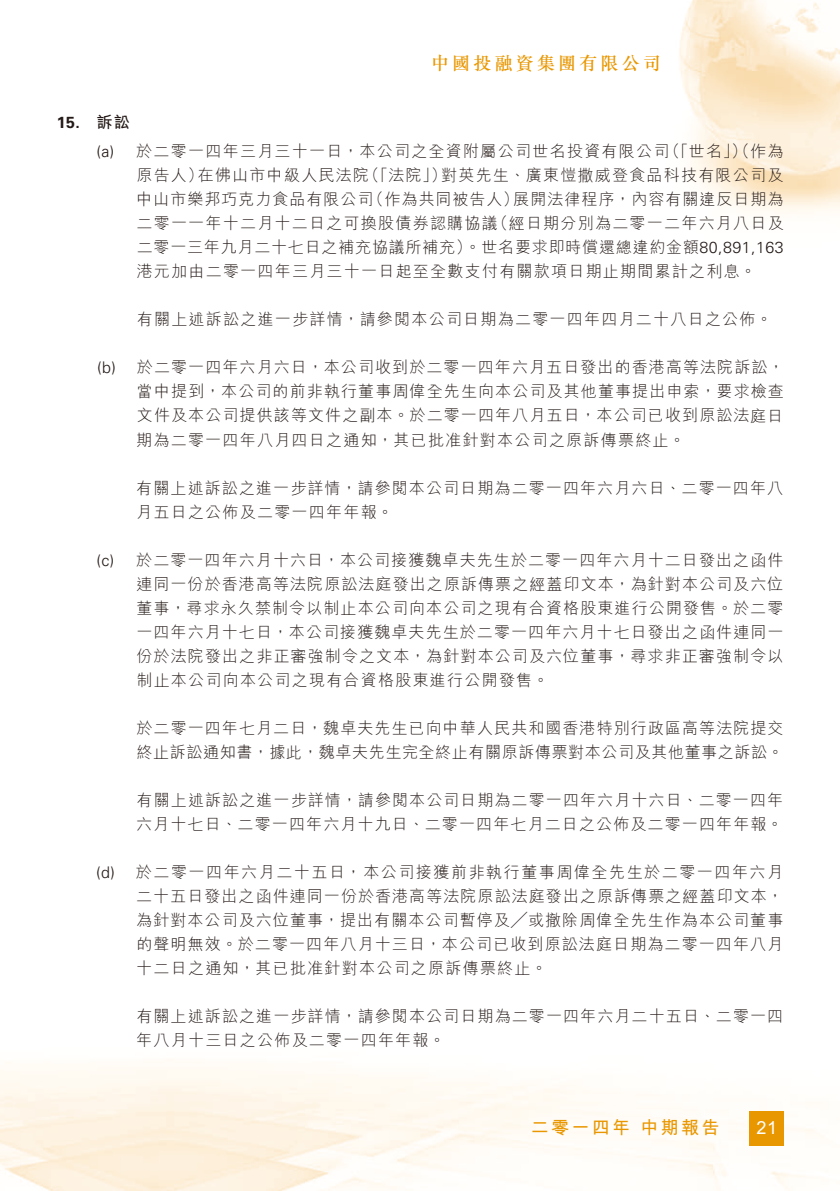
<style>
.page{position:relative;width:840px;height:1191px;background:#fff}
.page>*{position:absolute;margin:0;border:0;box-sizing:border-box;transform-origin:0 0}
.t1{font:500 18px "M Sung HK";letter-spacing:.175em;color:#e99700}
.t2{font:700 18px "M Hei HK";letter-spacing:.13em;color:#e99700}
.t3{font:700 18px "M Hei HK";color:#fff}
.t4{font:300 16px/24px "M Hei HK";letter-spacing:.07em;color:#231916}
.t5{font:300 16px "M Hei HK";letter-spacing:.095em;color:#231916}
.t6{font:300 16px "Univers LT Std";color:#231916}
.t7{font:700 16px "Univers LT Std";color:#231916}
.t8{font:700 16px "M Hei HK";color:#231916}
.s1{font-family:"Univers LT Std"}
</style>
<div class="page">
<img style="left:0;top:0;width:839px;height:1191px">
<div style="left:748px;top:1111px;width:34px;height:34px;background:#e99700"></div>
<p class="t7" style="left:57px;top:113px;width:25px">15.</p>
<p class="t8" style="left:96px;top:110px;width:35px">訴訟</p>
<p class="t1" style="left:431px;top:51px;width:231px">中國投融資集團有限公司</p>
<p class="t6" style="left:96px;top:142px;width:19px">)a(</p>
<p class="t6" style="left:97px;top:358px;width:20px">)b(</p>
<p class="t6" style="left:96px;top:550px;width:19px">)c(</p>
<p class="t6" style="left:96px;top:862px;width:20px">)d(</p>
<p class="t4" style="left:663px;top:139px;width:121px">（「世名」）（作為</p>
<p class="t4" style="left:136px;top:139px;width:534px">於二零一四年三月三十一日，本公司之全資附屬公司世名投資有限公司</p>
<p class="t4" style="left:136px;top:163px;width:68px">原告人）</p>
<p class="t4" style="left:363px;top:163px;width:85px">（「法院」）</p>
<p class="t4" style="left:441px;top:163px;width:343px">對英先生、廣東愷撒威登食品科技有限公司及</p>
<p class="t4" style="left:198px;top:163px;width:173px">在佛山市中級人民法院</p>
<p class="t4" style="left:368px;top:187px;width:152px">（作為共同被告人）</p>
<p class="t4" style="left:136px;top:187px;width:238px">中山市樂邦巧克力食品有限公司</p>
<p class="t4" style="left:513px;top:187px;width:271px">展開法律程序，內容有關違反日期為</p>
<p class="t4" style="left:492px;top:211px;width:293px">（經日期分別為二零一二年六月八日及</p>
<p class="t4" style="left:136px;top:211px;width:648px">二零一一年十二月十二日之可換股債券認購協議<br>二零一三年九月二十七日之補充協議所補充）。世名要求即時償還總違約金額<span class="s1">80,891,163</span>港元加由二零一四年三月三十一日起至全數支付有關款項日期止期間累計之利息。</p>
<p class="t4" style="left:137px;top:307px;width:636px">有關上述訴訟之進一步詳情，請參閱本公司日期為二零一四年四月二十八日之公佈。</p>
<p class="t4" style="left:137px;top:355px;width:648px">於二零一四年六月六日，本公司收到於二零一四年六月五日發出的香港高等法院訴訟，</p>
<p class="t4" style="left:136px;top:379px;width:649px;text-align:justify">當中提到，本公司的前非執行董事周偉全先生向本公司及其他董事提出申索，要求檢查文件及本公司提供該等文件之副本。於二零一四年八月五日，本公司已收到原訟法庭日期為二零一四年八月四日之通知，其已批准針對本公司之原訴傳票終止。</p>
<p class="t4" style="left:136px;top:475px;width:648px">有關上述訴訟之進一步詳情，請參閱本公司日期為二零一四年六月六日、二零一四年八月五日之公佈及二零一四年年報。</p>
<p class="t4" style="left:136px;top:547px;width:648px">於二零一四年六月十六日，本公司接獲魏卓夫先生於二零一四年六月十二日發出之函件</p>
<p class="t4" style="left:136px;top:571px;width:648px;text-align:justify">連同一份於香港高等法院原訟法庭發出之原訴傳票之經蓋印文本，為針對本公司及六位董事，尋求永久禁制令以制止本公司向本公司之現有合資格股東進行公開發售。於二零一四年六月十七日，本公司接獲魏卓夫先生於二零一四年六月十七日發出之函件連同一份於法院發出之非正審強制令之文本，為針對本公司及六位董事，尋求非正審強制令以制止本公司向本公司之現有合資格股東進行公開發售。</p>
<p class="t4" style="left:136px;top:715px;width:648px">於二零一四年七月二日，魏卓夫先生已向中華人民共和國香港特別行政區高等法院提交終止訴訟通知書，據此，魏卓夫先生完全終止有關原訴傳票對本公司及其他董事之訴訟。</p>
<p class="t4" style="left:136px;top:787px;width:648px">有關上述訴訟之進一步詳情，請參閱本公司日期為二零一四年六月十六日、二零一四年六月十七日、二零一四年六月十九日、二零一四年七月二日之公佈及二零一四年年報。</p>
<p class="t5" style="left:136px;top:860px;width:648px">於二零一四年六月二十五日，本公司接獲前非執行董事周偉全先生於二零一四年六月</p>
<p class="t4" style="left:136px;top:883px;width:648px;text-align:justify">二十五日發出之函件連同一份於香港高等法院原訟法庭發出之原訴傳票之經蓋印文本，為針對本公司及六位董事，提出有關本公司暫停及╱或撤除周偉全先生作為本公司董事的聲明無效。於二零一四年八月十三日，本公司已收到原訟法庭日期為二零一四年八月十二日之通知，其已批准針對本公司之原訴傳票終止。</p>
<p class="t4" style="left:136px;top:1003px;width:648px">有關上述訴訟之進一步詳情，請參閱本公司日期為二零一四年六月二十五日、二零一四年八月十三日之公佈及二零一四年年報。</p>
<p class="t2" style="left:530px;top:1114px;width:101px">二零一四年</p>
<p class="t2" style="left:640px;top:1114px;width:80px">中期報告</p>
<p class="t3" style="left:756px;top:1114px;width:22px">21</p>
</div>
